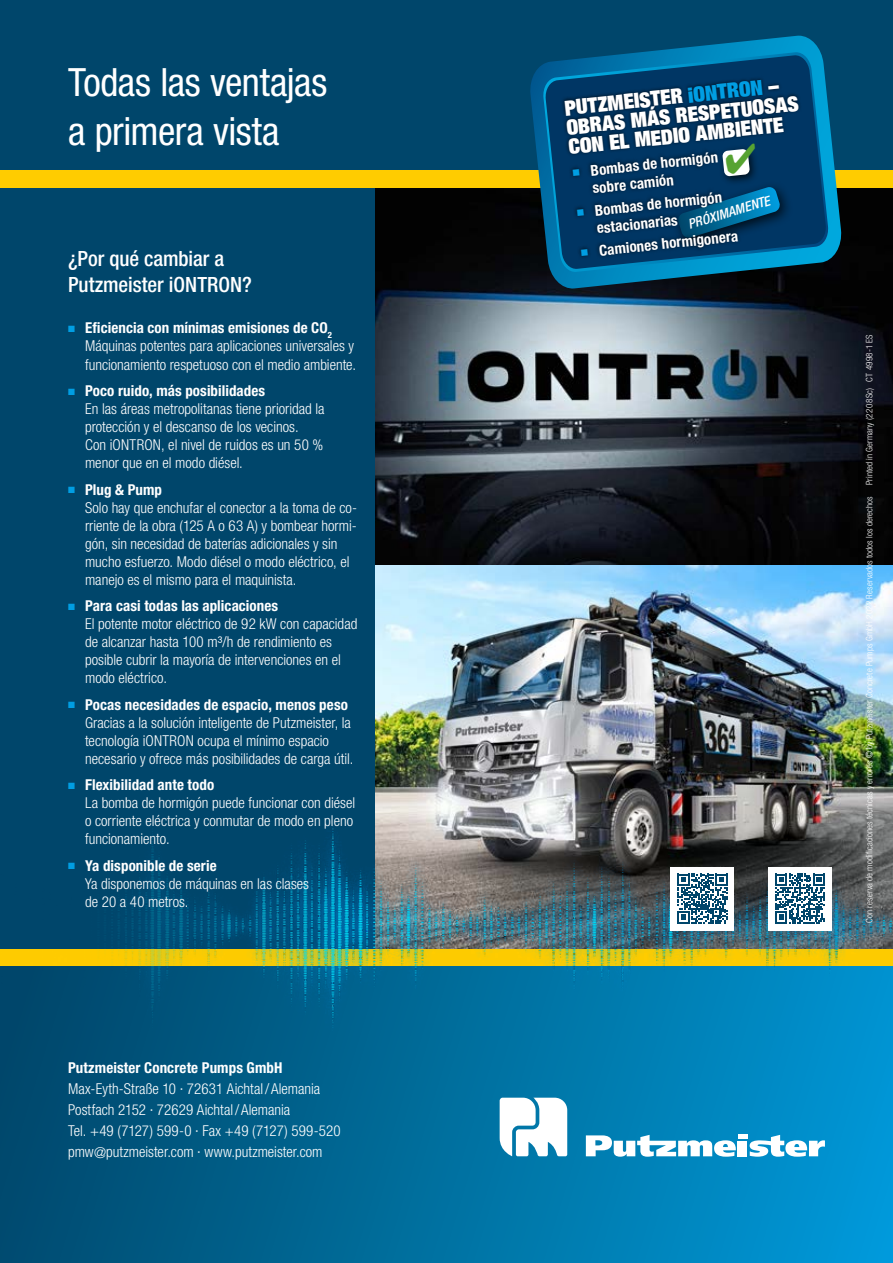
<style>
.page{position:relative;width:893px;height:1263px;background:#fff}
.page>*{position:absolute;margin:0;border:0;box-sizing:border-box;transform-origin:0 0}
.t1{font:condensed 39px/48.8px "Helvetica Neue LT Pro";letter-spacing:-.01em;color:#fff}
.t2{font:900 condensed 21px/19.5px "Helvetica Neue LT Pro";color:#fff}
.t3{font:500 condensed 21px/26.2px "Helvetica Neue LT Pro";letter-spacing:-.005em;color:#fff}
.t4{font:300 condensed 15px/18px "Helvetica Neue LT Pro";color:#fff}
.t5{font:700 condensed 15px/18px "Helvetica Neue LT Pro";letter-spacing:.005em;color:#fff}
.t6{font:italic 500 condensed 13.5px "Helvetica Neue LT Pro";color:#fff}
.t7{font:300 condensed 9px "Helvetica Neue LT Pro";letter-spacing:.02em;color:#fff}
.s1{color:#009ee3}
.s2{font-weight:700}
</style>
<div class="page">
<div style="left:0;top:965px;width:893px;height:298px;background:linear-gradient(to right,#00486b,#0098d6)"></div>
<div style="left:0;top:0;width:893px;height:948px;background:#00466b"></div>
<svg style="left:500px;top:1098px;width:67px;height:58px"></svg>
<svg style="left:586px;top:1135px;width:239px;height:22px"></svg>
<img style="left:376px;top:187px;width:517px;height:379px">
<img style="left:376px;top:566px;width:517px;height:227px">
<img style="left:0;top:793px;width:893px;height:259px">
<img style="left:0;top:814px;width:893px;height:223px">
<div style="left:0;top:170px;width:893px;height:17px;background:#fc0"></div>
<svg style="left:529px;top:36px;width:314px;height:254px"></svg>
<svg style="left:542px;top:52px;width:287px;height:221px;background:#006690"></svg>
<svg style="left:544px;top:54px;width:283px;height:216px"></svg>
<div style="left:768px;top:867px;width:64px;height:63px;background:#fff"></div>
<svg style="left:775px;top:874px;width:50px;height:49px"></svg>
<div style="left:671px;top:867px;width:63px;height:63px;background:#fff"></div>
<svg style="left:678px;top:874px;width:49px;height:49px"></svg>
<svg style="left:560px;top:71px;width:245px;height:195px"></svg>
<h1 class="t1" style="left:68px;top:57px;width:261px">Todas las ventajas a primera vista</h1>
<h2 class="t2" style="left:563px;top:98px;width:235px;rotate:-6deg">PUTZMEISTER <span class="s1">iONTRON</span> –<br>OBRAS MÁS RESPETUOSAS<br>CON EL MEDIO AMBIENTE</h2>
<p class="t5" style="left:590px;top:161px;width:129px;text-indent:-18px;rotate:-6deg"><span class="s1">■</span> Bombas de hormigón sobre camión</p>
<p class="t5" style="left:594px;top:201px;width:129px;text-indent:-18px;rotate:-6deg"><span class="s1">■</span> Bombas de hormigón estacionarias</p>
<p class="t5" style="left:580px;top:243px;width:159px;rotate:-6deg"><span class="s1">■</span> Camiones hormigonera</p>
<p class="t6" style="left:686px;top:217px;width:86px;rotate:-17deg">PRÓXIMAMENTE</p>
<h2 class="t3" style="left:68px;top:245px;width:185px">¿Por qué cambiar a<br>Putzmeister iONTRON?</h2>
<p class="t4" style="left:85px;top:319px;width:273px;text-indent:-17px"><span class="s1">■</span> <span class="s2">Eficiencia con mínimas emisiones de CO</span><sub>2<br></sub>Máquinas potentes para aplicaciones universales y funcionamiento respetuoso con el medio ambiente.</p>
<p class="t4" style="left:85px;top:382px;width:241px;text-indent:-17px"><span class="s1">■</span> <span class="s2">Poco ruido, más posibilidades<br></span>En las áreas metropolitanas tiene prioridad la protección y el descanso de los vecinos.<br>Con iONTRON, el nivel de ruidos es un 50 % menor que en el modo diésel.</p>
<p class="t4" style="left:85px;top:480px;width:274px;text-indent:-17px"><span class="s1">■</span> <span class="s2">Plug &amp; Pump<br></span>Solo hay que enchufar el conector a la toma de co&shy;rriente de la obra (125 A o 63 A) y bombear hormi&shy;gón, sin necesidad de baterías adicionales y sin mucho esfuerzo. Modo diésel o modo eléctrico, el manejo es el mismo para el maquinista.</p>
<p class="t4" style="left:85px;top:597px;width:274px;text-indent:-17px"><span class="s1">■</span> <span class="s2">Para casi todas las aplicaciones<br></span>El potente motor eléctrico de 92 kW con capacidad de alcanzar hasta 100 m³/h de rendimiento es posible cubrir la mayoría de intervenciones en el modo eléctrico.</p>
<p class="t4" style="left:85px;top:695px;width:270px;text-indent:-17px"><span class="s1">■</span> <span class="s2">Pocas necesidades de espacio, menos peso </span>Gracias a la solución inteligente de Putzmeister, la tecnología iONTRON ocupa el mínimo espacio necesario y ofrece más posibilidades de carga útil.</p>
<p class="t4" style="left:85px;top:776px;width:272px;text-indent:-17px"><span class="s1">■</span> <span class="s2">Flexibilidad ante todo<br></span>La bomba de hormigón puede funcionar con diésel o corriente eléctrica y conmutar de modo en pleno funcionamiento.</p>
<p class="t4" style="left:85px;top:856px;width:226px;text-indent:-17px"><span class="s1">■</span> <span class="s2">Ya disponible de serie<br></span>Ya disponemos de máquinas en las clases de 20 a 40 metros.</p>
<p class="t5" style="left:68px;top:1058px;width:216px">Putzmeister Concrete Pumps GmbH</p>
<p class="t4" style="left:68px;top:1078px;width:274px;line-height:21px">Max-Eyth-Straße 10 · 72631 Aichtal/Alemania Postfach 2152 · 72629 Aichtal/Alemania<br>Tel. +49 (7127) 599-0 · Fax +49 (7127) 599-520 pmw@putzmeister.com · www.putzmeister.com</p>
<p class="t7" style="left:864px;top:923px;width:590px;rotate:-90deg">Con reserva de modificaciones técnicas y errores © by Putzmeister Concrete Pumps GmbH 2022 Reservados todos los derechos Printed in Germany (2208Sc) CT 4998-1 ES</p>
</div>
